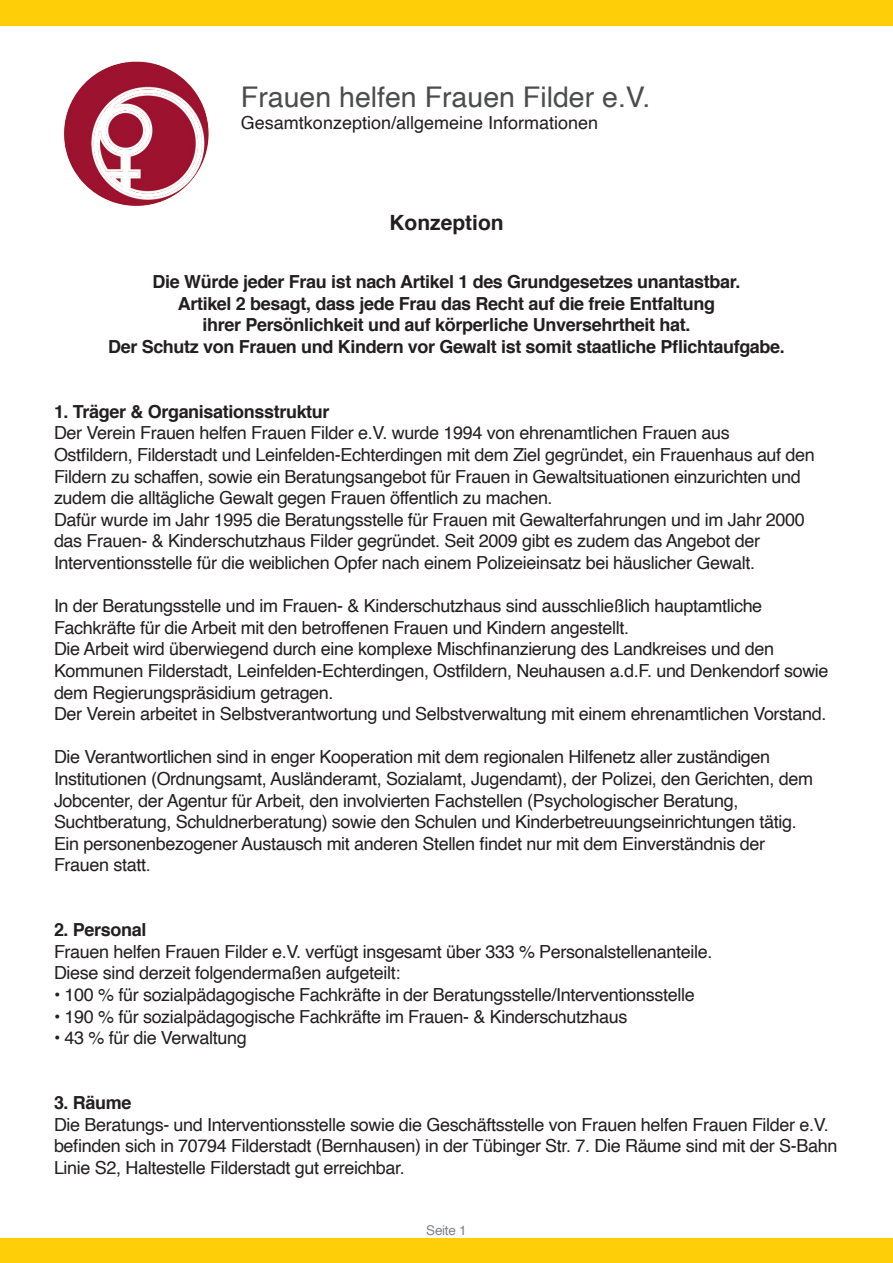
<style>
.page{position:relative;width:893px;height:1263px;background:#fff}
.page>*{position:absolute;margin:0;border:0;box-sizing:border-box;transform-origin:0 0}
.t1{font:28.5px "Helvetica";color:#4b4c4d}
.t2{font:700 21px "Helvetica";color:#231f20}
.t3{font:18px/21.6px "Helvetica";letter-spacing:-.02em;color:#231f20}
.t4{font:700 18px "Helvetica";letter-spacing:-.02em;color:#231f20}
.t5{font:18px "Helvetica";color:#231f20}
.t6{font:13.5px "Helvetica";letter-spacing:-.02em;color:#808285}
</style>
<div class="page">
<div style="left:0;top:0;width:893px;height:26px;background:#fece08"></div>
<div style="left:0;top:1238px;width:893px;height:25px;background:#fece08"></div>
<img style="left:64px;top:61px;width:145px;height:145px">
<p class="t1" style="left:241px;top:75px;width:411px">Frauen helfen Frauen Filder e.V.</p>
<p class="t5" style="left:241px;top:109px;width:359px">Gesamtkonzeption/allgemeine Informationen</p>
<p class="t2" style="left:389px;top:205px;width:116px">Konzeption</p>
<p class="t4" style="left:153px;top:267px;width:589px">Die Würde jeder Frau ist nach Artikel 1 des Grundgesetzes unantastbar.</p>
<p class="t4" style="left:178px;top:289px;width:539px">Artikel 2 besagt, dass jede Frau das Recht auf die freie Entfaltung</p>
<p class="t4" style="left:203px;top:310px;width:489px">ihrer Persönlichkeit und auf körperliche Unversehrtheit hat.</p>
<p class="t4" style="left:108px;top:332px;width:678px">Der Schutz von Frauen und Kindern vor Gewalt ist somit staatliche Pflichtaufgabe.</p>
<p class="t4" style="left:54px;top:397px;width:277px">1. Träger &amp; Organisationsstruktur</p>
<p class="t3" style="left:54px;top:423px;width:677px">Der Verein Frauen helfen Frauen Filder e.V. wurde 1994 von ehrenamtlichen Frauen aus</p>
<p class="t3" style="left:54px;top:444px;width:762px">Ostfildern, Filderstadt und Leinfelden-Echterdingen mit dem Ziel gegründet, ein Frauenhaus auf den<br>Fildern zu schaffen, sowie ein Beratungsangebot für Frauen in Gewaltsituationen einzurichten und</p>
<p class="t3" style="left:54px;top:488px;width:500px">zudem die alltägliche Gewalt gegen Frauen öffentlich zu machen.</p>
<p class="t3" style="left:54px;top:509px;width:752px">Dafür wurde im Jahr 1995 die Beratungsstelle für Frauen mit Gewalterfahrungen und im Jahr 2000</p>
<p class="t3" style="left:54px;top:531px;width:708px">das Frauen- &amp; Kinderschutzhaus Filder gegründet. Seit 2009 gibt es zudem das Angebot der</p>
<p class="t3" style="left:54px;top:552px;width:703px">Interventionsstelle für die weiblichen Opfer nach einem Polizeieinsatz bei häuslicher Gewalt.</p>
<p class="t3" style="left:54px;top:596px;width:710px">In der Beratungsstelle und im Frauen- &amp; Kinderschutzhaus sind ausschließlich hauptamtliche</p>
<p class="t3" style="left:54px;top:617px;width:577px">Fachkräfte für die Arbeit mit den betroffenen Frauen und Kindern angestellt.</p>
<p class="t3" style="left:54px;top:639px;width:722px">Die Arbeit wird überwiegend durch eine komplexe Mischfinanzierung des Landkreises und den</p>
<p class="t3" style="left:54px;top:660px;width:776px">Kommunen Filderstadt, Leinfelden-Echterdingen, Ostfildern, Neuhausen a.d.F. und Denkendorf sowie dem Regierungspräsidium getragen.</p>
<p class="t3" style="left:54px;top:704px;width:774px">Der Verein arbeitet in Selbstverantwortung und Selbstverwaltung mit einem ehrenamtlichen Vorstand.</p>
<p class="t3" style="left:54px;top:747px;width:718px">Die Verantwortlichen sind in enger Kooperation mit dem regionalen Hilfenetz aller zuständigen</p>
<p class="t3" style="left:54px;top:768px;width:761px">Institutionen (Ordnungsamt, Ausländeramt, Sozialamt, Jugendamt), der Polizei, den Gerichten, dem<br>Jobcenter, der Agentur für Arbeit, den involvierten Fachstellen (Psychologischer Beratung,</p>
<p class="t3" style="left:54px;top:812px;width:744px">Suchtberatung, Schuldnerberatung) sowie den Schulen und Kinderbetreuungseinrichtungen tätig.</p>
<p class="t3" style="left:54px;top:833px;width:713px">Ein personenbezogener Austausch mit anderen Stellen findet nur mit dem Einverständnis der</p>
<p class="t3" style="left:54px;top:855px;width:98px">Frauen statt.</p>
<p class="t4" style="left:54px;top:915px;width:94px">2. Personal</p>
<p class="t3" style="left:54px;top:941px;width:660px">Frauen helfen Frauen Filder e.V. verfügt insgesamt über 333 % Personalstellenanteile.</p>
<p class="t3" style="left:54px;top:963px;width:348px">Diese sind derzeit folgendermaßen aufgeteilt:</p>
<p class="t3" style="left:54px;top:984px;width:642px">• 100 % für sozialpädagogische Fachkräfte in der Beratungsstelle/Interventionsstelle</p>
<p class="t3" style="left:54px;top:1006px;width:575px">• 190 % für sozialpädagogische Fachkräfte im Frauen- &amp; Kinderschutzhaus</p>
<p class="t3" style="left:54px;top:1028px;width:194px">• 43 % für die Verwaltung</p>
<p class="t4" style="left:54px;top:1088px;width:79px">3. Räume</p>
<p class="t3" style="left:54px;top:1114px;width:785px">Die Beratungs- und Interventionsstelle sowie die Geschäftsstelle von Frauen helfen Frauen Filder e.V. befinden sich in 70794 Filderstadt (Bernhausen) in der Tübinger Str. 7. Die Räume sind mit der S-Bahn<br>Linie S2, Haltestelle Filderstadt gut erreichbar.</p>
<p class="t6" style="left:426px;top:1220px;width:42px">Seite 1</p>
</div>
